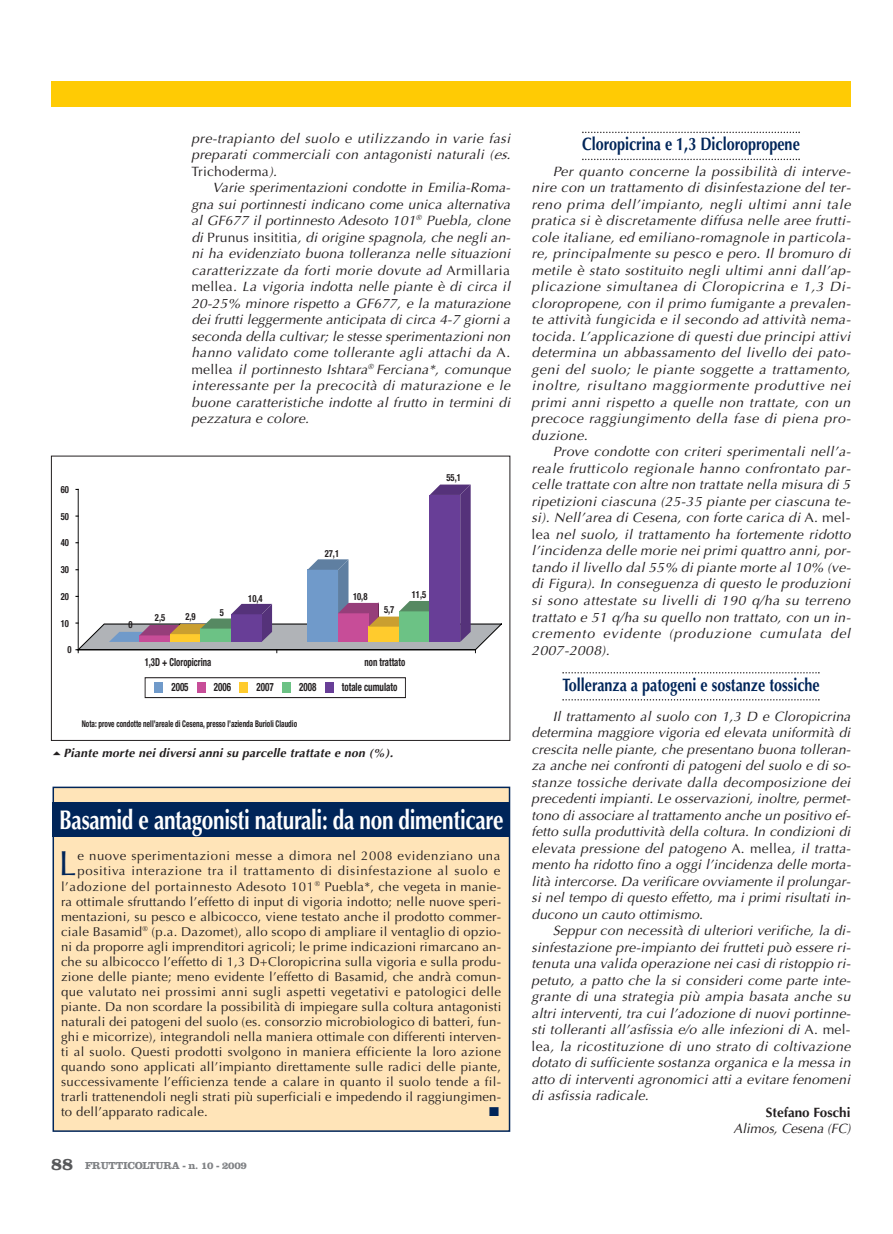
<style>
.page{position:relative;width:893px;height:1234px;background:#fff}
.page>*{position:absolute;margin:0;border:0;box-sizing:border-box;transform-origin:0 0}
.t1{font:34.8px "Optima";color:#002559}
.t2{font:700 27px "Optima";letter-spacing:-.015em;color:#fff;scale:.77 1}
.t3{font:700 18px "Optima";color:#002559;scale:.8 1}
.t4{font:italic 13.5px/16.5px "Optima";letter-spacing:.015em;color:#231f20}
.t5{font:italic 13.5px/16.5px "Optima";letter-spacing:.015em;color:#231f20;text-align:justify;scale:1.05 1}
.t6{font:italic 13.5px/16.5px "Optima";letter-spacing:.015em;color:#231f20;scale:1.04 1}
.t7{font:700 13.5px "Optima";color:#231f20}
.t8{font:12.75px "Optima";letter-spacing:.015em;color:#231f20}
.t9{font:12.75px "Optima";letter-spacing:.045em;color:#231f20}
.t10{font:12.75px "Optima";letter-spacing:.035em;color:#231f20}
.t11{font:12.75px "Optima";letter-spacing:.055em;color:#231f20}
.t12{font:12.75px "Zapf Dingbats";color:#002559}
.t13{font:italic 700 12px "Optima";color:#231f20}
.t14{font:700 condensed 11.4px "Helvetica Neue";color:#231f20;scale:.78 1}
.t15{font:700 condensed 11.1px "Helvetica Neue";color:#231f20;scale:.78 1}
.t16{font:700 10.5px "Clarendon";letter-spacing:-.03em;color:#808285}
.t17{font:700 condensed 9.9px "Helvetica Neue";color:#231f20;scale:.87 1}
.t18{font:700 condensed 9.3px "Helvetica Neue";color:#231f20;scale:.78 1}
.s1{font-style:normal}
.s2{font-size:18px;color:#58595b}
</style>
<div class="page">
<div style="left:51px;top:81px;width:799px;height:25px;background:#ffcb04"></div>
<svg style="left:582px;top:132px;width:218px;height:1px"></svg>
<svg style="left:582px;top:159px;width:218px;height:1px"></svg>
<svg style="left:562px;top:672px;width:258px;height:1px"></svg>
<svg style="left:562px;top:699px;width:258px;height:1px"></svg>
<svg style="left:76px;top:484px;width:425px;height:168px"></svg>
<div style="left:155px;top:682px;width:8px;height:10px;background:#709aca"></div>
<div style="left:197px;top:682px;width:8px;height:10px;background:#c74d98"></div>
<div style="left:240px;top:682px;width:8px;height:10px;background:#ffcb2d"></div>
<div style="left:282px;top:682px;width:9px;height:10px;background:#6cc285"></div>
<div style="left:325px;top:682px;width:8px;height:10px;background:#683e97"></div>
<div style="left:145px;top:677px;width:261px;height:20px;border:1px solid #231f20"></div>
<div style="left:54px;top:788px;width:455px;height:342px;background:#ffe4b8"></div>
<div style="left:53px;top:786px;width:457px;height:345px;border:2px solid #002559"></div>
<div style="left:53px;top:802px;width:457px;height:34px;background:#002559"></div>
<p class="t4" style="left:191px;top:131px;width:326px">pre-trapianto del suolo e utilizzando in varie fasi preparati commerciali con antagonisti naturali (es.<br><span class="s1">Trichoderma</span>).</p>
<p class="t4" style="left:191px;top:181px;width:323px;text-indent:21px">Varie sperimentazioni condotte in Emilia-Roma&shy;gna sui portinnesti indicano come unica alternativa al GF677 il portinnesto Adesoto 101<sup>®</sup> Puebla, clone di <span class="s1">P r u n u s i n s i t i t i a</span>, di origine spagnola, che negli an&shy;ni ha evidenziato buona tolleranza nelle situazioni caratterizzate da forti morie dovute ad <span class="s1">A r m i l l a r i a m e l l e a</span> . La vigoria indotta nelle piante è di circa il 20-25% minore rispetto a GF677, e la maturazione dei frutti leggermente anticipata di circa 4-7 giorni a seconda della cultivar; le stesse sperimentazioni non hanno validato come tollerante agli attachi da <span class="s1">A . m e l l e a</span> il portinnesto Ishtara<sup>®</sup> Ferciana*, comunque interessante per la precocità di maturazione e le buone caratteristiche indotte al frutto in termini di pezzatura e colore.</p>
<p class="t17" style="left:61px;top:486px;width:11px">60</p>
<p class="t17" style="left:61px;top:512px;width:11px">50</p>
<p class="t17" style="left:61px;top:539px;width:11px">40</p>
<p class="t17" style="left:61px;top:566px;width:11px">30</p>
<p class="t17" style="left:61px;top:593px;width:11px">20</p>
<p class="t17" style="left:61px;top:619px;width:11px">10</p>
<p class="t17" style="left:67px;top:646px;width:6px">0</p>
<p class="t17" style="left:325px;top:549px;width:18px">27,1</p>
<p class="t17" style="left:128px;top:620px;width:6px">0</p>
<p class="t17" style="left:155px;top:614px;width:13px">2,5</p>
<p class="t17" style="left:185px;top:613px;width:13px">2,9</p>
<p class="t17" style="left:220px;top:608px;width:6px">5</p>
<p class="t15" style="left:145px;top:657px;width:87px">1,3D + Cloropicrina</p>
<p class="t17" style="left:248px;top:594px;width:18px">10,4</p>
<p class="t17" style="left:353px;top:593px;width:18px">10,8</p>
<p class="t17" style="left:384px;top:605px;width:13px">5,7</p>
<p class="t17" style="left:412px;top:591px;width:18px">11,5</p>
<p class="t15" style="left:365px;top:657px;width:54px">non trattato</p>
<p class="t14" style="left:171px;top:682px;width:24px">2005</p>
<p class="t14" style="left:214px;top:682px;width:24px">2006</p>
<p class="t14" style="left:257px;top:682px;width:24px">2007</p>
<p class="t14" style="left:299px;top:682px;width:24px">2008</p>
<p class="t14" style="left:342px;top:682px;width:73px">totale cumulato</p>
<p class="t18" style="left:82px;top:720px;width:278px">Nota: prove condotte nell’areale di Cesena, presso l’azienda Burioli Claudio</p>
<p class="t13" style="left:64px;top:747px;width:333px">Piante morte nei diversi anni su parcelle trattate e non (%).</p>
<p class="t17" style="left:446px;top:473px;width:18px">55,1</p>
<h2 class="t2" style="left:59px;top:809px;width:578px">Basamid e antagonisti naturali: da non dimenticare</h2>
<h1 class="t1" style="left:59px;top:849px;width:19px">L</h1>
<p class="t9" style="left:77px;top:850px;width:425px">e nuove sperimentazioni messe a dimora nel 2008 evidenziano una</p>
<p class="t11" style="left:77px;top:865px;width:424px">positiva interazione tra il trattamento di disinfestazione al suolo e</p>
<p class="t9" style="left:61px;top:880px;width:442px">l’adozione del portainnesto Adesoto 101<sup>®</sup> Puebla*, che vegeta in manie-</p>
<p class="t8" style="left:61px;top:895px;width:442px">ra ottimale sfruttando l’effetto di input di vigoria indotto; nelle nuove speri-</p>
<p class="t8" style="left:61px;top:910px;width:442px">mentazioni, su pesco e albicocco, viene testato anche il prodotto commer-</p>
<p class="t8" style="left:61px;top:925px;width:442px">ciale Basamid<sup>®</sup> (p.a. Dazomet), allo scopo di ampliare il ventaglio di opzio-</p>
<p class="t8" style="left:61px;top:940px;width:442px">ni da proporre agli imprenditori agricoli; le prime indicazioni rimarcano an-</p>
<p class="t8" style="left:61px;top:955px;width:442px">che su albicocco l’effetto di 1,3 D+Cloropicrina sulla vigoria e sulla produ-</p>
<p class="t8" style="left:61px;top:970px;width:442px">zione delle piante; meno evidente l’effetto di Basamid, che andrà comun-</p>
<p class="t10" style="left:61px;top:985px;width:442px">que valutato nei prossimi anni sugli aspetti vegetativi e patologici delle</p>
<p class="t8" style="left:61px;top:1000px;width:442px">piante. Da non scordare la possibilità di impiegare sulla coltura antagonisti</p>
<p class="t8" style="left:61px;top:1015px;width:442px">naturali dei patogeni del suolo (es. consorzio microbiologico di batteri, fun-</p>
<p class="t8" style="left:61px;top:1030px;width:442px">ghi e micorrize), integrandoli nella maniera ottimale con differenti interven-</p>
<p class="t8" style="left:61px;top:1045px;width:442px">ti al suolo. Questi prodotti svolgono in maniera efficiente la loro azione</p>
<p class="t8" style="left:61px;top:1060px;width:442px">quando sono applicati all’impianto direttamente sulle radici delle piante,</p>
<p class="t8" style="left:61px;top:1075px;width:442px">successivamente l’efficienza tende a calare in quanto il suolo tende a fil-</p>
<p class="t8" style="left:61px;top:1090px;width:442px">trarli trattenendoli negli strati più superficiali e impedendo il raggiungimen-</p>
<p class="t8" style="left:61px;top:1105px;width:148px">to dell’apparato radicale.</p>
<p class="t12" style="left:489px;top:1104px;width:11px">■</p>
<p class="t16" style="left:51px;top:1161px;width:197px"><span class="s2">88</span> FRUTTICOLTURA - n. 10 - 2009</p>
<h3 class="t3" style="left:582px;top:136px;width:274px">Cloropicrina e 1,3 Dicloropropene</h3>
<p class="t5" style="left:531px;top:164px;width:308px;text-indent:21px">Per quanto concerne la possibilità di interve&shy;nire con un trattamento di disinfestazione del ter&shy;reno prima dell’impianto, negli ultimi anni tale pratica si è discretamente diffusa nelle aree frutti&shy;cole italiane, ed emiliano-romagnole in particola&shy;re, principalmente su pesco e pero. Il bromuro di metile è stato sostituito negli ultimi anni dall’ap&shy;plicazione simultanea di Cloropicrina e 1,3 Di&shy;cloropropene, con il primo fumigante a prevalen&shy;te attività fungicida e il secondo ad attività nema&shy;tocida. L’applicazione di questi due principi attivi determina un abbassamento del livello dei pato&shy;geni del suolo; le piante soggette a trattamento, inoltre, risultano maggiormente produttive nei primi anni rispetto a quelle non trattate, con un precoce raggiungimento della fase di piena pro&shy;duzione.</p>
<p class="t6" style="left:531px;top:445px;width:311px;text-indent:21px">Prove condotte con criteri sperimentali nell’a&shy;reale frutticolo regionale hanno confrontato par&shy;celle trattate con altre non trattate nella misura di 5 ripetizioni ciascuna (25-35 piante per ciascuna te&shy;si). Nell’area di Cesena, con forte carica di <span class="s1">A . m e l - l e a</span> nel suolo, il trattamento ha fortemente ridotto l’incidenza delle morie nei primi quattro anni, por&shy;tando il livello dal 55% di piante morte al 10% (ve&shy;di Figura). In conseguenza di questo le produzioni si sono attestate su livelli di 190 q/ha su terreno trattato e 51 q/ha su quello non trattato, con un in&shy;cremento evidente (produzione cumulata del 2007-2008).</p>
<h3 class="t3" style="left:562px;top:676px;width:323px">Tolleranza a patogeni e sostanze tossiche</h3>
<p class="t4" style="left:531px;top:709px;width:323px;text-align:justify;text-indent:21px">Il trattamento al suolo con 1,3 D e Cloropicrina determina maggiore vigoria ed elevata uniformità di crescita nelle piante, che presentano buona tolleran&shy;za anche nei confronti di patogeni del suolo e di so&shy;stanze tossiche derivate dalla decomposizione dei precedenti impianti. Le osservazioni, inoltre, permet&shy;tono di associare al trattamento anche un positivo ef&shy;fetto sulla produttività della coltura. In condizioni di elevata pressione del patogeno <span class="s1">A . m e l l e a</span> , il tratta&shy;mento ha ridotto fino a oggi l’incidenza delle morta&shy;lità intercorse. Da verificare ovviamente il prolungar&shy;si nel tempo di questo effetto, ma i primi risultati in&shy;ducono un cauto ottimismo.</p>
<p class="t4" style="left:531px;top:923px;width:323px;text-indent:21px">Seppur con necessità di ulteriori verifiche, la di&shy;sinfestazione pre-impianto dei frutteti può essere ri&shy;tenuta una valida operazione nei casi di ristoppio ri&shy;petuto, a patto che la si consideri come parte inte&shy;grante di una strategia più ampia basata anche su altri interventi, tra cui l’adozione di nuovi portinne&shy;sti tolleranti all’asfissia e/o alle infezioni di <span class="s1">A . m e l - l e a</span> , la ricostituzione di uno strato di coltivazione dotato di sufficiente sostanza organica e la messa in atto di interventi agronomici atti a evitare fenomeni di asfissia radicale.</p>
<p class="t7" style="left:766px;top:1106px;width:86px">Stefano Foschi</p>
<p class="t4" style="left:733px;top:1121px;width:121px">Alimos, Cesena (FC)</p>
</div>
